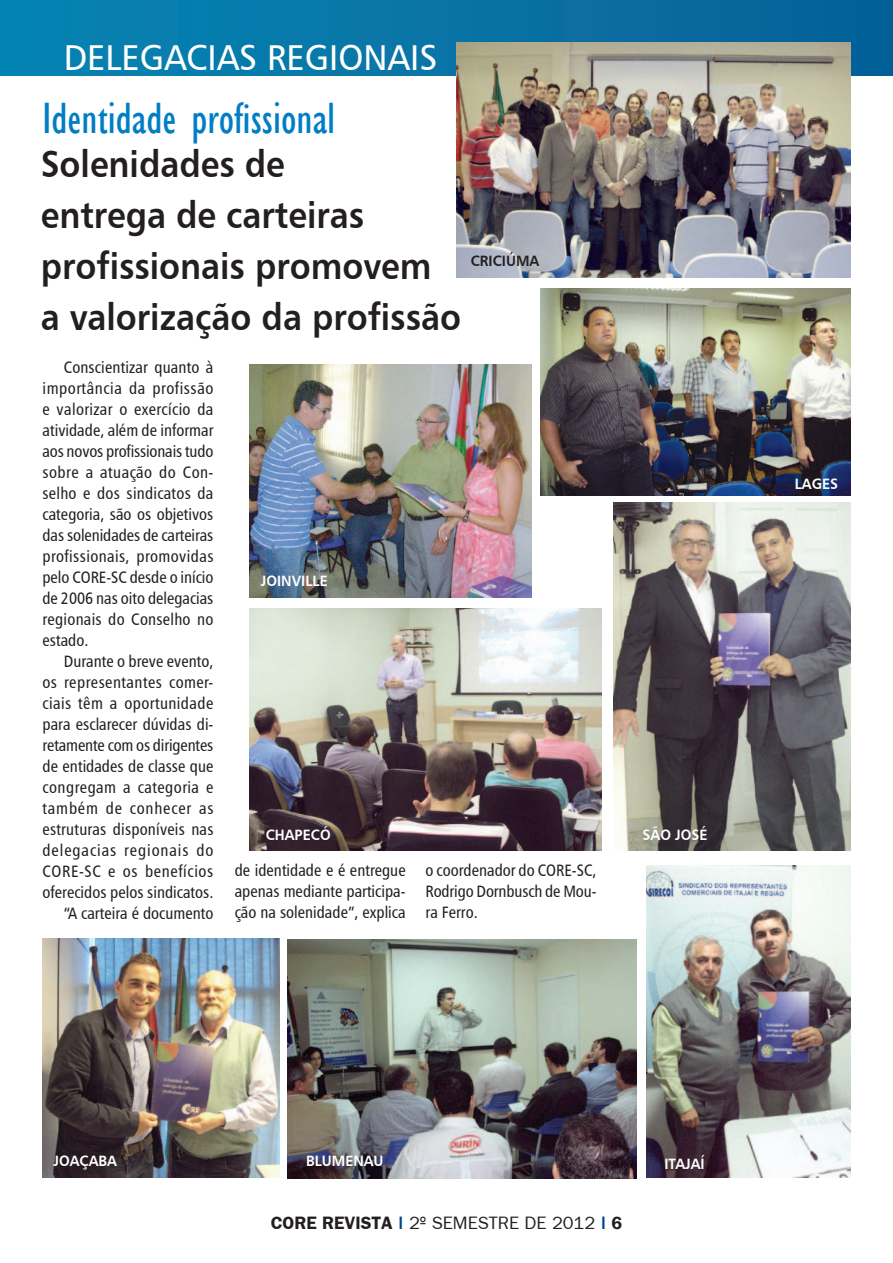
<style>
.page{position:relative;width:893px;height:1263px;background:#fff}
.page>*{position:absolute;margin:0;border:0;box-sizing:border-box;transform-origin:0 0}
.t1{font:condensed 45px "Gill Sans";color:#007ec5}
.t2{font:37.5px/51px "Humanist 777 BT Bold B";color:#231f20;scale:.9 1}
.t3{font:36px "Humanist 777 BT Roman B";color:#fff;scale:.95 1}
.t4{font:18px "Frankfurt Gothic Plain";color:#231f20}
.t5{font:16.5px/21px "Humanist 777 BT Roman Condensed B";color:#231f20;text-align:justify}
.t6{font:15px "Humanist 777 BT Bold B";color:#fff;scale:.95 1}
.t7{font:15px "Humanist 777 BT Bold B";color:#231f20;scale:.95 1}
.s1{font-family:"Frankfurt Gothic";font-weight:700}
.s2{font-family:"Frankfurt Gothic";font-weight:700;color:#014588}
</style>
<div class="page">
<img style="left:288px;top:939px;width:348px;height:239px">
<svg style="left:0;top:0;width:893px;height:75px;background:#0875a6"></svg>
<img style="left:250px;top:608px;width:351px;height:242px">
<img style="left:646px;top:866px;width:204px;height:312px">
<img style="left:43px;top:938px;width:237px;height:240px">
<img style="left:250px;top:365px;width:281px;height:232px">
<img style="left:540px;top:288px;width:310px;height:207px">
<img style="left:613px;top:502px;width:237px;height:348px">
<img style="left:456px;top:43px;width:394px;height:234px">
<h3 class="t3" style="left:64px;top:35px;width:395px">DELEGACIAS REGIONAIS</h3>
<h1 class="t1" style="left:43px;top:92px;width:294px">Identidade profissional</h1>
<h2 class="t2" style="left:41px;top:138px;width:468px">Solenidades de<br>entrega de carteiras profissionais promovem<br>a valorização da profissão</h2>
<p class="t5" style="left:43px;top:356px;width:172px;text-indent:21px">Conscientizar quanto à importância da profissão e valorizar o exercício da atividade, além de informar aos novos profissionais tudo sobre a atuação do Con&shy;selho e dos sindicatos da categoria, são os objetivos das solenidades de carteiras profissionais, promovidas pelo CORE-SC desde o início de 2006 nas oito delegacias regionais do Conselho no estado.</p>
<p class="t5" style="left:43px;top:650px;width:173px;text-align:right">Durante o breve evento,<br>os representantes comer&shy;ciais têm a oportunidade para esclarecer dúvidas di&shy;retamente com os dirigentes de entidades de classe que congregam a categoria e também de conhecer as estruturas disponíveis nas delegacias regionais do<br>CORE-SC e os benefícios oferecidos pelos sindicatos. “A carteira é documento</p>
<p class="t7" style="left:471px;top:251px;width:61px">criciúma</p>
<p class="t6" style="left:261px;top:571px;width:56px">Joinville</p>
<p class="t6" style="left:266px;top:825px;width:31px">Chapec</p>
<p class="t6" style="left:320px;top:825px;width:13px">ó</p>
<p class="t6" style="left:643px;top:825px;width:70px">São José</p>
<p class="t5" style="left:235px;top:860px;width:172px">de identidade e é entregue apenas mediante participa&shy;ção na solenidade”, explica</p>
<p class="t5" style="left:426px;top:860px;width:172px">o coordenador do CORE-SC, Rodrigo Dornbusch de Mou&shy;ra Ferro.</p>
<p class="t6" style="left:795px;top:474px;width:18px">Lages</p>
<p class="t6" style="left:54px;top:1151px;width:66px">Joaçaba</p>
<p class="t6" style="left:306px;top:1151px;width:83px">Blume nau</p>
<p class="t6" style="left:664px;top:1154px;width:44px">Itajaí</p>
<p class="t4" style="left:271px;top:1212px;width:353px"><span class="s1">CORE REVISTA</span> <span class="s2">|</span> 2º SEMESTRE DE 2012 <span class="s2">|</span> <span class="s1">6</span></p>
</div>
